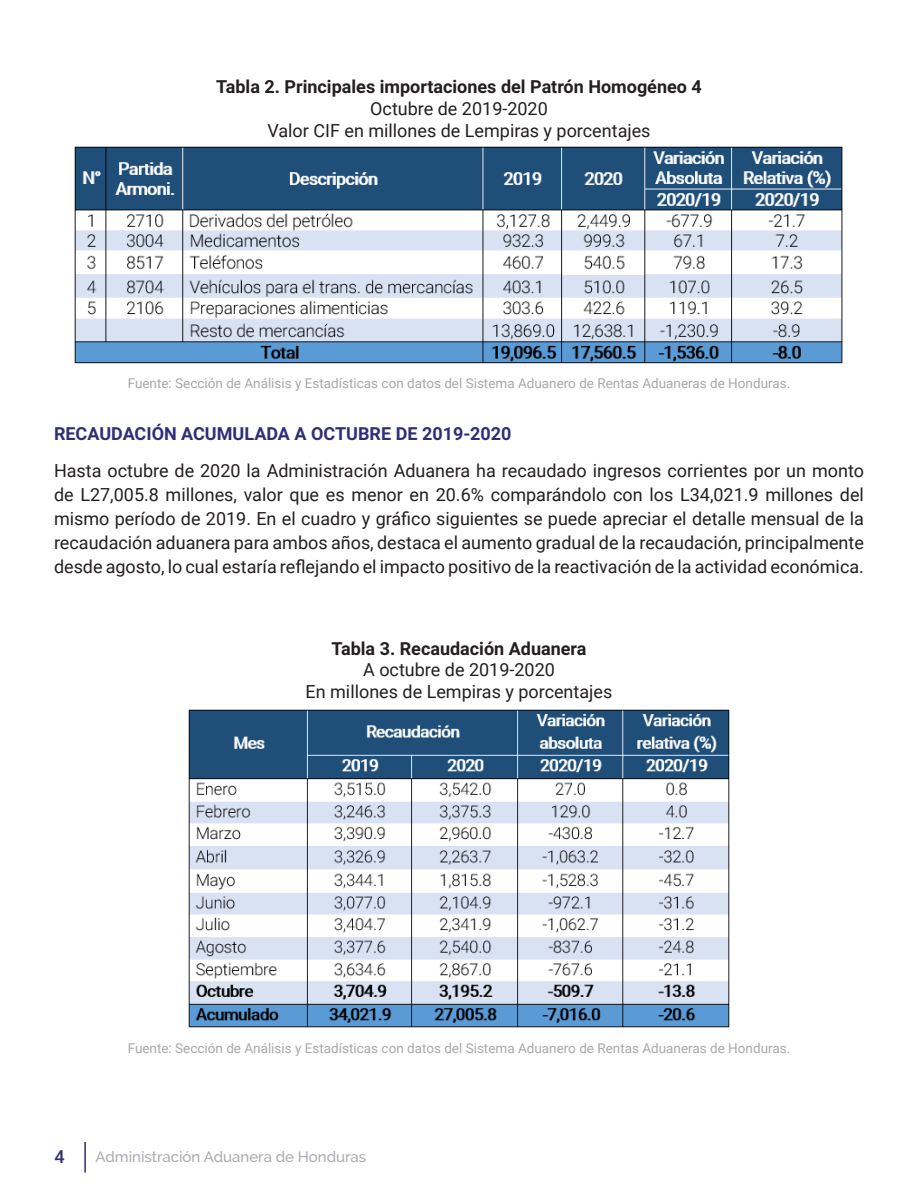
<style>
.page{position:relative;width:918px;height:1188px;background:#fff}
.page>*{position:absolute;margin:0;border:0;box-sizing:border-box;transform-origin:0 0}
.t1{font:18px/24px "Roboto";color:#231f20;text-align:center}
.t2{font:700 18px "Roboto";color:#231f20}
.t3{font:700 18px "Roboto";color:#302e78}
.t4{font:500 18px "Roboto";color:#302e78}
.t5{font:500 15px "Raleway";color:#aaabaf}
.t6{font:13.5px "Roboto";color:#a6a8ab}
</style>
<div class="page">
<hr style="left:84px;top:1142px;width:2px;height:31px;background:#302e78">
<img style="left:74px;top:146px;width:769px;height:218px">
<img style="left:188px;top:709px;width:542px;height:319px">
<p class="t2" style="left:216px;top:74px;width:487px">Tabla 2. Principales importaciones del Patrón Homogéneo 4</p>
<p class="t1" style="left:267px;top:97px;width:385px;line-height:21.6px">Octubre de 2019-2020<br>Valor CIF en millones de Lempiras y porcentajes</p>
<p class="t6" style="left:128px;top:374px;width:664px">Fuente: Sección de Análisis y Estadísticas con datos del Sistema Aduanero de Rentas Aduaneras de Honduras.</p>
<p class="t3" style="left:54px;top:421px;width:459px">RECAUDACIÓN ACUMULADA A OCTUBRE DE 2019-2020</p>
<p class="t1" style="left:54px;top:458px;width:812px;text-align:justify">Hasta octubre de 2020 la Administración Aduanera ha recaudado ingresos corrientes por un monto de L27,005.8 millones, valor que es menor en 20.6% comparándolo con los L34,021.9 millones del mismo período de 2019. En el cuadro y gráfico siguientes se puede apreciar el detalle mensual de la recaudación aduanera para ambos años, destaca el aumento gradual de la recaudación, principalmente desde agosto, lo cual estaría reflejando el impacto positivo de la reactivación de la actividad económica.</p>
<p class="t2" style="left:331px;top:636px;width:257px">Tabla 3. Recaudación Aduanera</p>
<p class="t1" style="left:306px;top:659px;width:308px;line-height:21.6px">A octubre de 2019-2020<br>En millones de Lempiras y porcentajes</p>
<p class="t6" style="left:128px;top:1039px;width:664px">Fuente: Sección de Análisis y Estadísticas con datos del Sistema Aduanero de Rentas Aduaneras de Honduras.</p>
<p class="t4" style="left:55px;top:1144px;width:12px">4</p>
<p class="t5" style="left:95px;top:1148px;width:272px">Administración Aduanera de Honduras</p>
</div>
